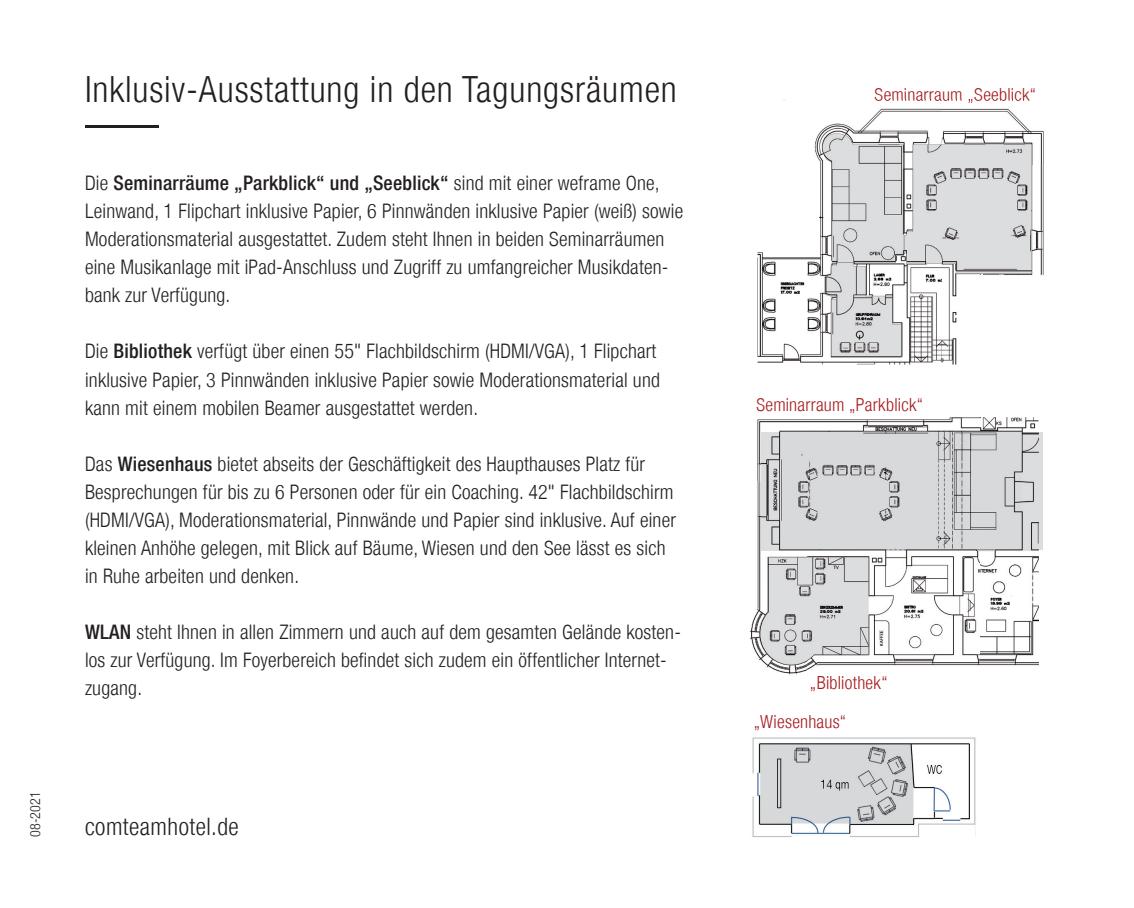
<style>
.page{position:relative;width:1134px;height:908px;background:#fff}
.page>*{position:absolute;margin:0;border:0;box-sizing:border-box;transform-origin:0 0}
.t1{font:300 condensed 36px "Helvetica Neue LT";letter-spacing:.025em;color:#231f20}
.t2{font:300 condensed 24px "Helvetica Neue LT";letter-spacing:.02em;color:#231f20}
.t3{font:300 condensed 20px/28px "Helvetica Neue LT";letter-spacing:.01em;color:#231f20}
.t4{font:300 condensed 18px "Helvetica Neue LT";letter-spacing:.015em;color:#a61c1f}
.t5{font:300 condensed 14px "Helvetica Neue LT";color:#231f20}
.s1{font-weight:500}
</style>
<div class="page">
<svg style="left:85px;top:125px;width:74px;height:2px"></svg>
<img style="left:757px;top:417px;width:281px;height:64px">
<img style="left:750px;top:481px;width:57px;height:193px">
<img style="left:807px;top:550px;width:231px;height:120px">
<img style="left:758px;top:557px;width:110px;height:108px">
<img style="left:761px;top:432px;width:277px;height:118px">
<img style="left:757px;top:99px;width:185px;height:265px">
<img style="left:942px;top:108px;width:102px;height:57px">
<img style="left:1004px;top:165px;width:40px;height:110px">
<img style="left:942px;top:273px;width:62px;height:91px">
<img style="left:875px;top:99px;width:155px;height:4px">
<img style="left:904px;top:144px;width:128px;height:129px">
<img style="left:822px;top:133px;width:82px;height:129px">
<img style="left:825px;top:262px;width:76px;height:95px">
<img style="left:752px;top:737px;width:224px;height:101px">
<p class="t5" style="left:27px;top:836px;width:46px;rotate:-90deg">08-2021</p>
<h1 class="t1" style="left:85px;top:68px;width:593px">Inklusiv-Ausstattung in den Tagungsräumen</h1>
<p class="t3" style="left:85px;top:169px;width:600px">Die <span class="s1">Seminarräume „Parkblick“ und „Seeblick“</span> sind mit einer weframe One, Leinwand, 1 Flipchart inklusive Papier, 6 Pinnwänden inklusive Papier (weiß) sowie Moderationsmaterial ausgestattet. Zudem steht Ihnen in beiden Seminarräumen eine Musikanlage mit iPad-Anschluss und Zugriff zu umfangreicher Musikdaten&shy;bank zur Verfügung.</p>
<p class="t3" style="left:85px;top:337px;width:576px">Die <span class="s1">Bibliothek</span> verfügt über einen 55" Flachbildschirm (HDMI/VGA), 1 Flipchart inklusive Papier, 3 Pinnwänden inklusive Papier sowie Moderationsmaterial und kann mit einem mobilen Beamer ausgestattet werden.</p>
<p class="t3" style="left:85px;top:449px;width:592px">Das <span class="s1">Wiesenhaus</span> bietet abseits der Geschäftigkeit des Haupthauses Platz für Besprechungen für bis zu 6 Personen oder für ein Coaching. 42" Flachbildschirm (HDMI/VGA), Moderationsmaterial, Pinnwände und Papier sind inklusive. Auf einer kleinen Anhöhe gelegen, mit Blick auf Bäume, Wiesen und den See lässt es sich in Ruhe arbeiten und denken.</p>
<p class="t3" style="left:85px;top:617px;width:597px"><span class="s1">WLAN</span> steht Ihnen in allen Zimmern und auch auf dem gesamten Gelände kosten&shy;los zur Verfügung. Im Foyerbereich befindet sich zudem ein öffentlicher Internet&shy;zugang.</p>
<p class="t2" style="left:85px;top:812px;width:155px">comteamhotel.de</p>
<p class="t4" style="left:874px;top:84px;width:163px">Seminarraum „Seeblick“</p>
<p class="t4" style="left:756px;top:394px;width:168px">Seminarraum „Parkblick“</p>
<p class="t4" style="left:810px;top:672px;width:79px">„Bibliothek“</p>
<p class="t4" style="left:754px;top:710px;width:94px">„Wiesenhaus“</p>
</div>
